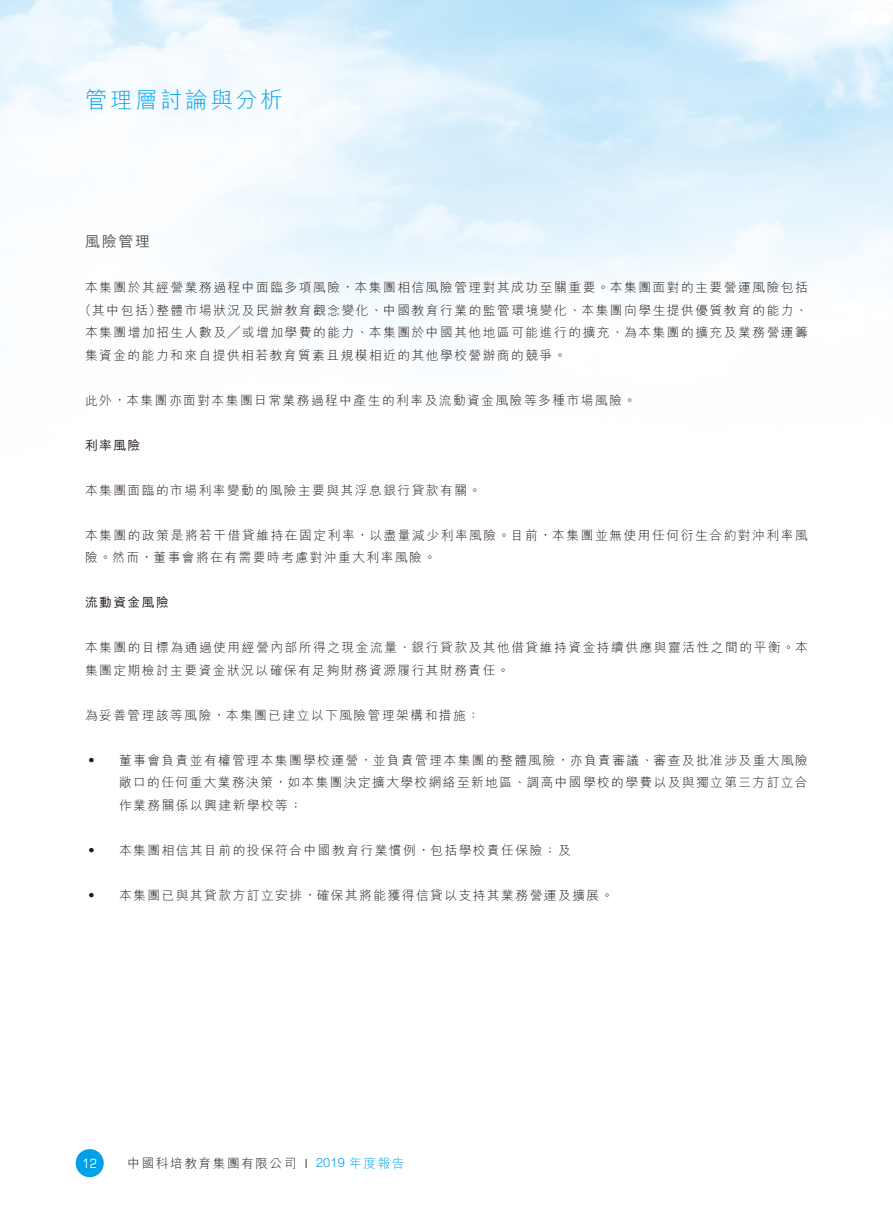
<style>
.page{position:relative;width:893px;height:1212px;background:#fff}
.page>*{position:absolute;margin:0;border:0;box-sizing:border-box;transform-origin:0 0}
.t1{font:300 22.5px "M Hei HK";letter-spacing:.115em;color:#00a1e9}
.t2{font:500 15px "M Hei HK";color:#595857}
.t3{font:300 12.75px/22.5px "M Hei HK";letter-spacing:.115em;color:#231916}
.t4{font:500 12.75px "M Hei HK";letter-spacing:.115em;color:#231916}
.t5{font:condensed 12.75px "Eurostile";color:#fff}
.s1{font-family:"Helvetica Neue"}
.s2{font-family:"Helvetica Neue";color:#00a1e9}
.s3{color:#00a1e9}
</style>
<div class="page">
<div style="left:76px;top:1149px;width:28px;height:28px;background:#00a1e9;border-radius:50%"></div>
<h1 class="t1" style="left:85px;top:84px;width:199px">管理層討論與分析</h1>
<p class="t2" style="left:85px;top:231px;width:67px">風險管理</p>
<p class="t3" style="left:85px;top:276px;width:724px">本集團於其經營業務過程中面臨多項風險，本集團相信風險管理對其成功至關重要。本集團面對的主要營運風險包括</p>
<p class="t3" style="left:79px;top:298px;width:731px">（其中包括）整體市場狀況及民辦教育觀念變化、中國教育行業的監管環境變化、本集團向學生提供優質教育的能力、</p>
<p class="t3" style="left:85px;top:321px;width:724px">本集團增加招生人數及╱或增加學費的能力、本集團於中國其他地區可能進行的擴充、為本集團的擴充及業務營運籌</p>
<p class="t3" style="left:85px;top:343px;width:483px">集資金的能力和來自提供相若教育質素且規模相近的其他學校營辦商的競爭。</p>
<p class="t3" style="left:85px;top:388px;width:553px">此外，本集團亦面對本集團日常業務過程中產生的利率及流動資金風險等多種市場風險。</p>
<p class="t4" style="left:85px;top:436px;width:57px">利率風險</p>
<p class="t3" style="left:85px;top:478px;width:398px">本集團面臨的市場利率變動的風險主要與其浮息銀行貸款有關。</p>
<p class="t3" style="left:85px;top:523px;width:724px">本集團的政策是將若干借貸維持在固定利率，以盡量減少利率風險。目前，本集團並無使用任何衍生合約對沖利率風險。然而，董事會將在有需要時考慮對沖重大利率風險。</p>
<p class="t4" style="left:85px;top:593px;width:85px">流動資金風險</p>
<p class="t3" style="left:85px;top:636px;width:724px">本集團的目標為通過使用經營內部所得之現金流量、銀行貸款及其他借貸維持資金持續供應與靈活性之間的平衡。本集團定期檢討主要資金狀況以確保有足夠財務資源履行其財務責任。</p>
<p class="t3" style="left:85px;top:703px;width:396px">為妥善管理該等風險，本集團已建立以下風險管理架構和措施：</p>
<p class="t3" style="left:85px;top:748px;width:14px">‧</p>
<p class="t3" style="left:119px;top:748px;width:690px;text-align:justify">董事會負責並有權管理本集團學校運營，並負責管理本集團的整體風險，亦負責審議、審查及批准涉及重大風險敞口的任何重大業務決策，如本集團決定擴大學校網絡至新地區、調高中國學校的學費以及與獨立第三方訂立合作業務關係以興建新學校等；</p>
<p class="t3" style="left:85px;top:838px;width:14px">‧</p>
<p class="t3" style="left:119px;top:838px;width:453px">本集團相信其目前的投保符合中國教育行業慣例，包括學校責任保險；及</p>
<p class="t3" style="left:85px;top:883px;width:14px">‧</p>
<p class="t3" style="left:119px;top:883px;width:496px">本集團已與其貸款方訂立安排，確保其將能獲得信貸以支持其業務營運及擴展。</p>
<p class="t5" style="left:83px;top:1155px;width:16px">12</p>
<p class="t3" style="left:128px;top:1152px;width:278px">中國科培教育集團有限公司 <span class="s1">I</span> <span class="s2">2019</span> <span class="s3">年度報告</span></p>
</div>
